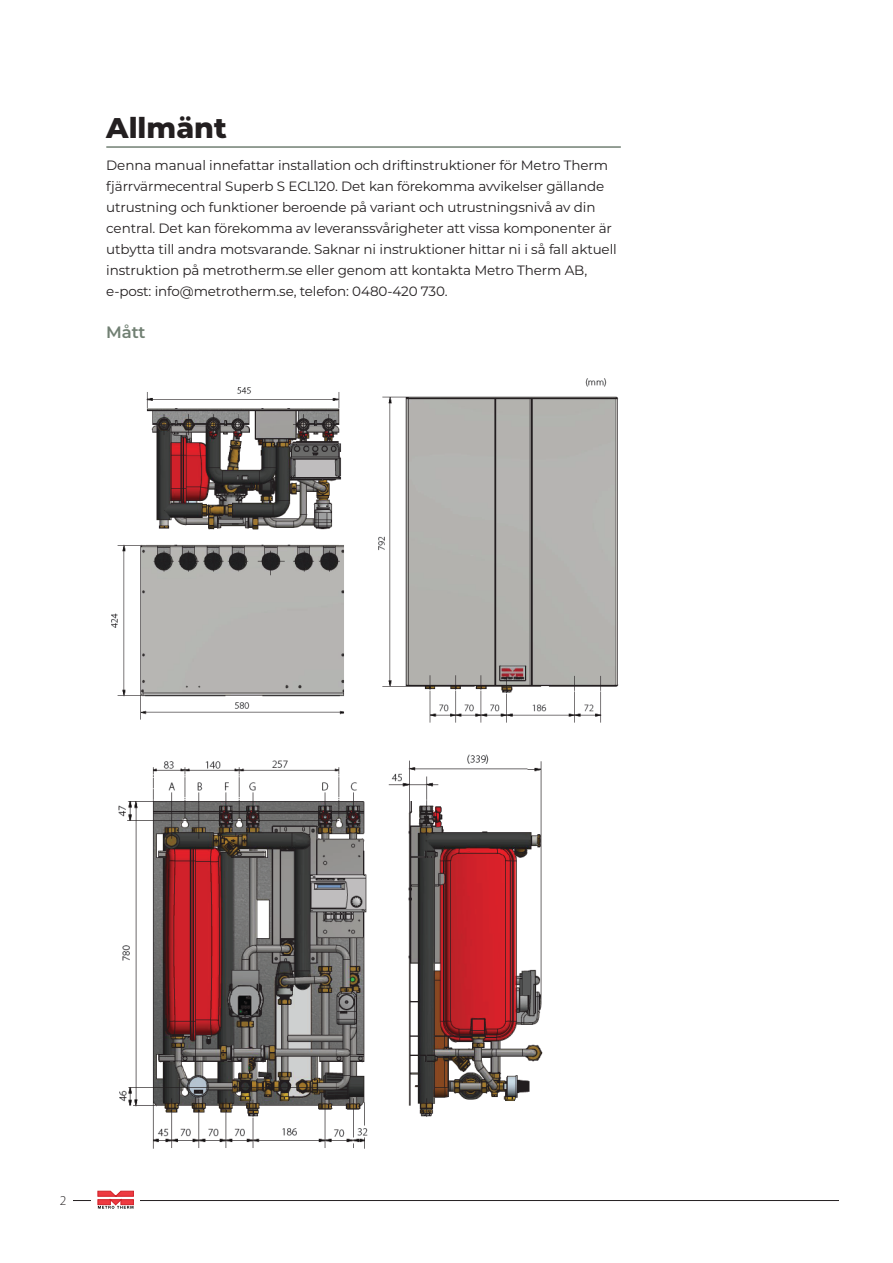
<style>
.page{position:relative;width:893px;height:1263px;background:#fff}
.page>*{position:absolute;margin:0;border:0;box-sizing:border-box;transform-origin:0 0}
.t1{font:800 28.5px "Montserrat";color:#231f20}
.t2{font:800 27px "Montserrat";color:#312f30}
.t3{font:600 16.5px "Montserrat";color:#718073}
.t4{font:600 15px "Montserrat";color:#718073}
.t5{font:13.5px/21px "Montserrat";letter-spacing:-.01em;color:#231f20}
.t6{font:300 13.5px "Myriad Pro";color:#231f20}
.t7{font:300 12px/21px "Montserrat";color:#231f20}
</style>
<div class="page">
<hr style="left:54px;top:1200px;width:785px;height:1px;background:#231f20">
<div style="left:91px;top:1198px;width:49px;height:11px;background:#fff"></div>
<svg style="left:98px;top:1190px;width:36px;height:19px"></svg>
<div style="left:54px;top:1191px;width:18px;height:18px;background:#fff"></div>
<img style="left:111px;top:378px;width:508px;height:345px">
<img style="left:118px;top:754px;width:425px;height:395px">
<hr style="left:106px;top:146px;width:515px;height:2px;background:#718073">
<p class="t1" style="left:106px;top:107px;width:122px">Allmänt</p>
<p class="t5" style="left:106px;top:155px;width:512px">Denna manual innefattar installation och driftinstruktioner för Metro Therm fjärrvärmecentral Superb S ECL120. Det kan förekomma avvikelser gällande utrustning och funktioner beroende på variant och utrustningsnivå av din central. Det kan förekomma av leveranssvårigheter att vissa komponenter är utbytta till andra motsvarande. Saknar ni instruktioner hittar ni i så fall aktuell instruktion på metrotherm.se eller genom att kontakta Metro Therm AB, e-post: info@metrotherm.se, telefon: 0480-420 730.</p>
<p class="t3" style="left:106px;top:321px;width:41px">Mått</p>
<p class="t2" style="left:108px;top:108px;width:116px">Allmänt</p>
<p class="t7" style="left:108px;top:152px;width:487px">Denna manual innefattar installation och driftinstruktioner för Metro Therm fjärrvärmecentral Superb S RVD125. Det kan förekomma avvikelser gällande utrustning och funktioner beroende på variant och utrustningsnivå av din central.<br>Det kan förekomma av leveranssvårigheter att vissa komponenter är utbytta till motsvarande. Saknar ni instruktioner hittar i så fall aktuell instruktion på metrotherm.se eller genom att kontakta Metro Therm AB, e-post: info@metrotherm.se, telefon: 0480-420 730.</p>
<p class="t4" style="left:108px;top:316px;width:38px">Mått</p>
<p class="t6" style="left:60px;top:1192px;width:8px">2</p>
</div>
